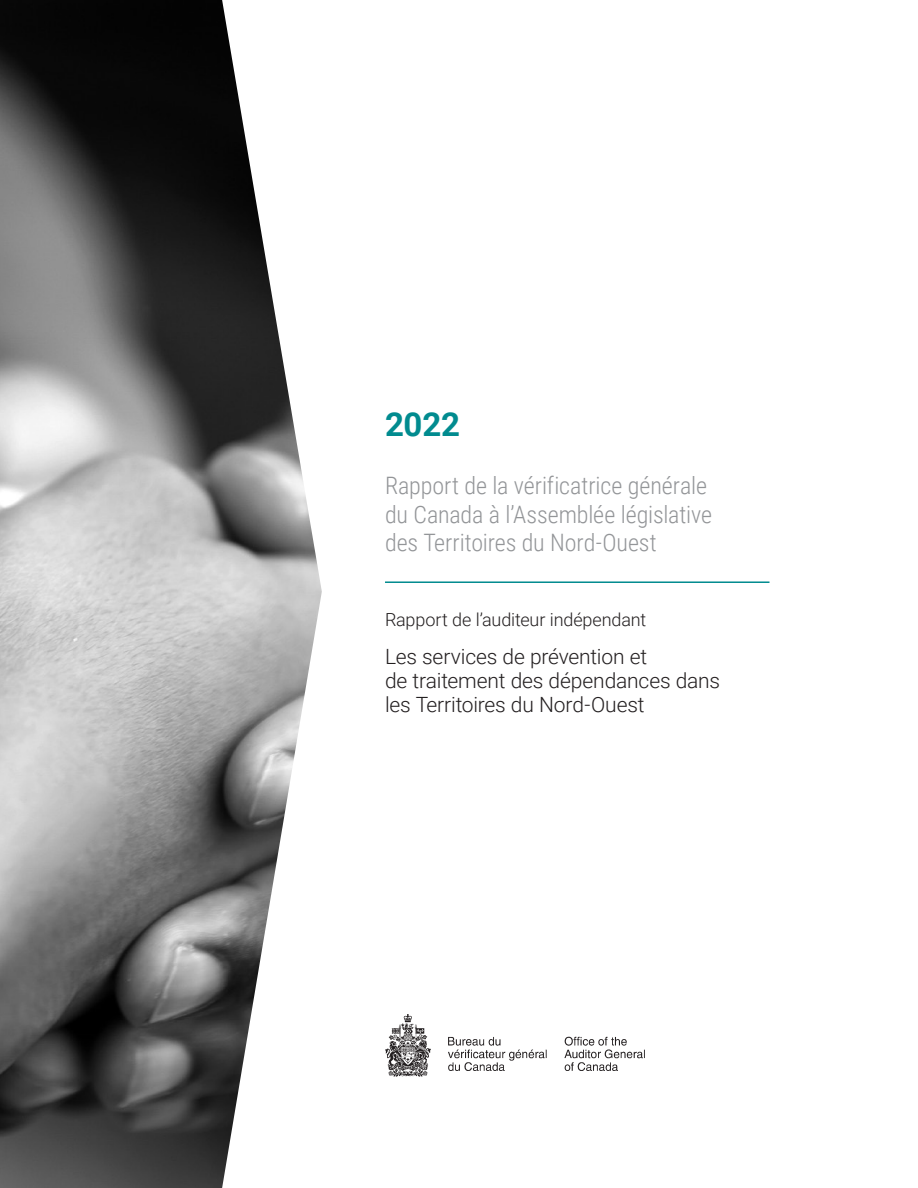
<style>
.page{position:relative;width:918px;height:1188px;background:#fff}
.page>*{position:absolute;margin:0;border:0;box-sizing:border-box;transform-origin:0 0}
.t1{font:700 33px "Roboto";color:#018b8f}
.t2{font:300 24px/28.8px "Roboto Condensed";letter-spacing:-.005em;color:#939598}
.t3{font:300 21px/24px "Roboto";letter-spacing:-.01em;color:#231f20}
.t4{font:300 18px "Roboto";letter-spacing:-.005em;color:#231f20}
</style>
<div class="page">
<hr style="left:385px;top:581px;width:385px;height:2px;background:#018b8f">
<img style="left:385px;top:1014px;width:260px;height:62px">
<img style="left:0;top:0;width:322px;height:1188px">
<h1 class="t1" style="left:385px;top:401px;width:77px">2022</h1>
<p class="t2" style="left:385px;top:470px;width:329px">Rapport de la vérificatrice générale du Canada à l’Assemblée législative des Territoires du Nord-Ouest</p>
<p class="t4" style="left:385px;top:607px;width:263px">Rapport de l’auditeur indépendant</p>
<p class="t3" style="left:385px;top:644px;width:337px">Les services de prévention et<br>de traitement des dépendances dans les Territoires du Nord-Ouest</p>
</div>
